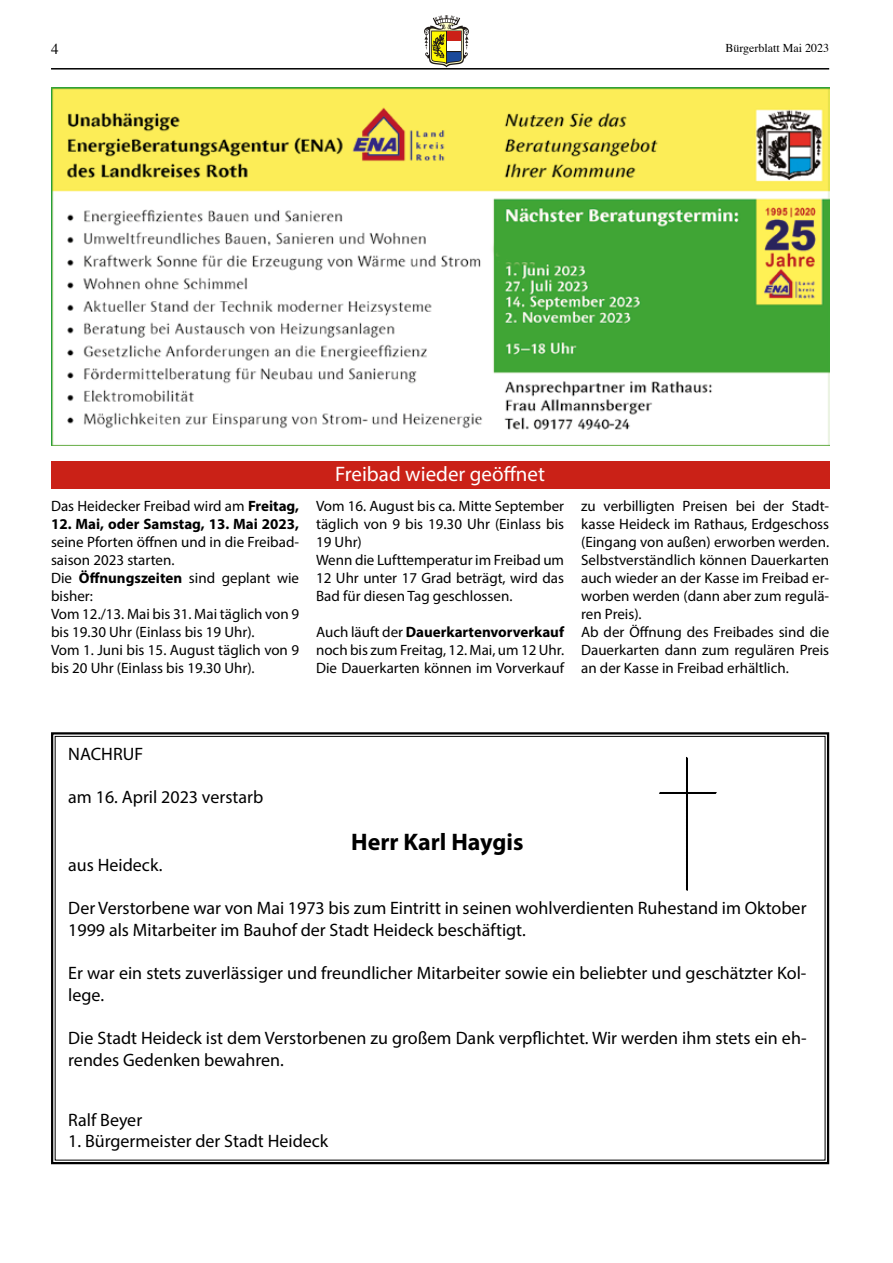
<style>
.page{position:relative;width:893px;height:1263px;background:#fff}
.page>*{position:absolute;margin:0;border:0;box-sizing:border-box;transform-origin:0 0}
.t1{font:700 24px "Myriad Pro";color:#000}
.t2{font:21px "Myriad Pro";color:#fff}
.t3{font:18px/21.6px "Myriad Pro";color:#000}
.t4{font:15px/18px "Myriad Pro";color:#000}
.t5{font:700 15px "Myriad Pro";color:#000}
.t6{font:15px "Times";color:#000}
.t7{font:12px "Times";color:#000}
.s1{font-weight:700}
</style>
<div class="page">
<hr style="left:51px;top:68px;width:778px;height:2px;background:#000">
<svg style="left:424px;top:15px;width:45px;height:52px"></svg>
<img style="left:51px;top:87px;width:778px;height:358px">
<div style="left:51px;top:461px;width:778px;height:28px;background:#ca2117"></div>
<svg style="left:51px;top:732px;width:779px;height:433px"></svg>
<svg style="left:659px;top:757px;width:58px;height:134px"></svg>
<p class="t6" style="left:51px;top:35px;width:9px">4</p>
<p class="t7" style="left:725px;top:36px;width:105px">Bürgerblatt Mai 2023</p>
<p class="t4" style="left:51px;top:496px;width:250px">Das Heidecker Freibad wird am <span class="s1">Freitag,</span></p>
<p class="t5" style="left:51px;top:514px;width:250px">12. Mai, oder Samstag, 13. Mai 2023,</p>
<p class="t4" style="left:51px;top:532px;width:250px">seine Pforten öffnen und in die Freibad&shy;saison 2023 starten.<br>Die <span class="s1">Öffnungszeiten</span> sind geplant wie bisher:<br>Vom 12./13. Mai bis 31. Mai täglich von 9 bis 19.30 Uhr (Einlass bis 19 Uhr).<br>Vom 1. Juni bis 15. August täglich von 9 bis 20 Uhr (Einlass bis 19.30 Uhr).</p>
<h2 class="t2" style="left:335px;top:461px;width:211px">Freibad wieder geöffnet</h2>
<p class="t4" style="left:316px;top:496px;width:250px">Vom 16. August bis ca. Mitte September täglich von 9 bis 19.30 Uhr (Einlass bis<br>19 Uhr)<br>Wenn die Lufttemperatur im Freibad um<br>12 Uhr unter 17 Grad beträgt, wird das<br>Bad für diesen Tag geschlossen.</p>
<p class="t4" style="left:316px;top:622px;width:250px;text-align:justify">Auch läuft der <span class="s1">Dauerkartenvorverkauf </span>noch bis zum Freitag, 12. Mai, um 12 Uhr.<br>Die Dauerkarten können im Vorverkauf</p>
<p class="t4" style="left:581px;top:496px;width:250px">zu verbilligten Preisen bei der Stadt&shy;kasse Heideck im Rathaus, Erdgeschoss (Eingang von außen) erworben werden.<br>Selbstverständlich können Dauerkarten auch wieder an der Kasse im Freibad er&shy;worben werden (dann aber zum regulä&shy;ren Preis).<br>Ab der Öffnung des Freibades sind die Dauerkarten dann zum regulären Preis an der Kasse in Freibad erhältlich.</p>
<p class="t3" style="left:68px;top:742px;width:76px">NACHRUF</p>
<p class="t3" style="left:68px;top:786px;width:197px">am 16. April 2023 verstarb</p>
<h1 class="t1" style="left:351px;top:826px;width:174px">Herr Karl Haygis</h1>
<p class="t3" style="left:68px;top:854px;width:96px">aus Heideck.</p>
<p class="t3" style="left:68px;top:897px;width:740px">Der Verstorbene war von Mai 1973 bis zum Eintritt in seinen wohlverdienten Ruhestand im Oktober<br>1999 als Mitarbeiter im Bauhof der Stadt Heideck beschäftigt.</p>
<p class="t3" style="left:68px;top:962px;width:740px">Er war ein stets zuverlässiger und freundlicher Mitarbeiter sowie ein beliebter und geschätzter Kol&shy;lege.</p>
<p class="t3" style="left:68px;top:1027px;width:740px">Die Stadt Heideck ist dem Verstorbenen zu großem Dank verpflichtet. Wir werden ihm stets ein eh&shy;rendes Gedenken bewahren.</p>
<p class="t3" style="left:68px;top:1109px;width:75px">Ralf Beyer</p>
<p class="t3" style="left:68px;top:1130px;width:262px">1. Bürgermeister der Stadt Heideck</p>
</div>
